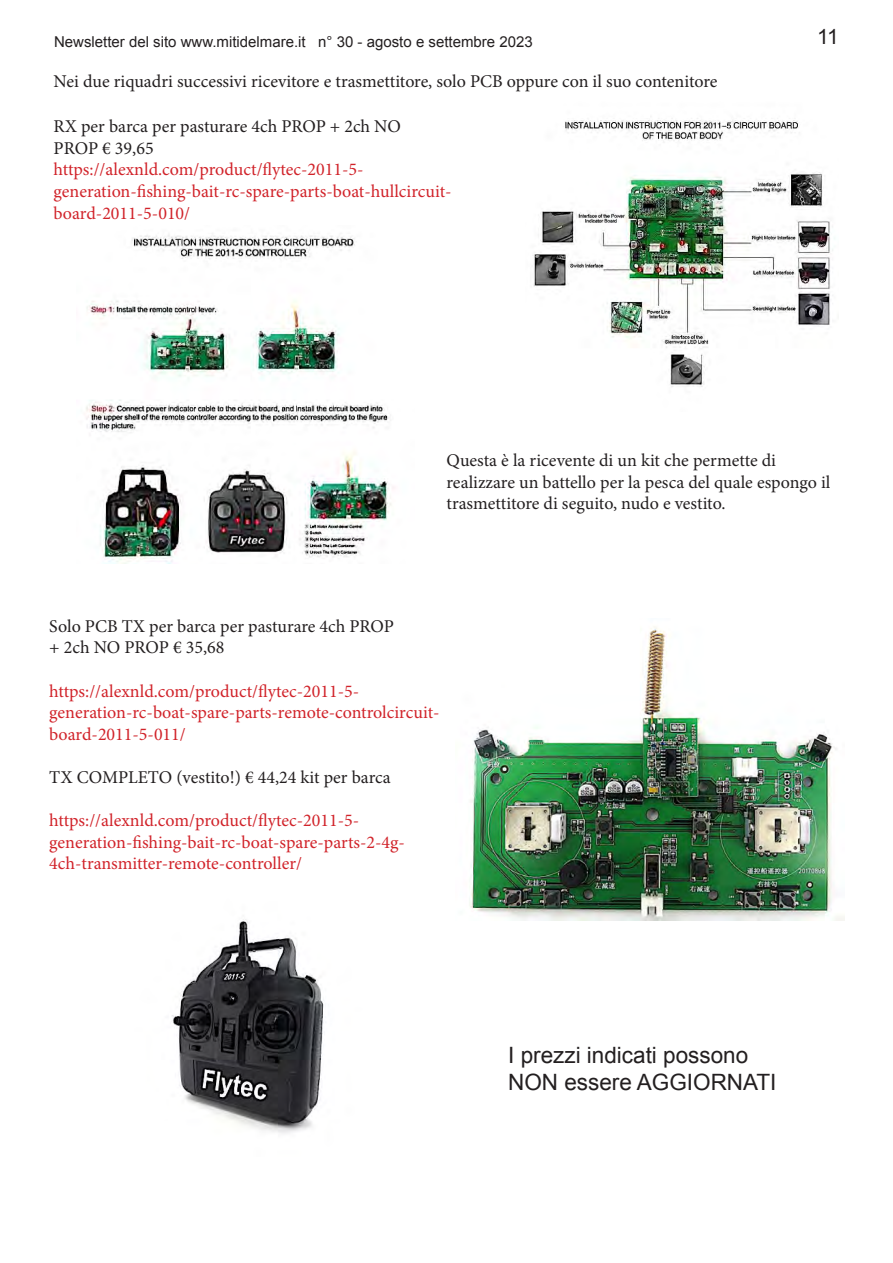
<style>
.page{position:relative;width:893px;height:1263px;background:#fff}
.page>*{position:absolute;margin:0;border:0;box-sizing:border-box;transform-origin:0 0}
.t1{font:22.5px "Arial";color:#231f20}
.t2{font:21px "Arial";color:#231f20}
.t3{font:18px "Minion Pro";color:#d1232a}
.t4{font:18px "Minion Pro";color:#231f20}
.t5{font:15px "Arial";color:#231f20}
</style>
<div class="page">
<img style="left:533px;top:118px;width:302px;height:269px">
<img style="left:86px;top:234px;width:309px;height:329px">
<img style="left:469px;top:626px;width:375px;height:295px">
<img style="left:172px;top:919px;width:152px;height:215px">
<p class="t5" style="left:54px;top:32px;width:480px">Newsletter del sito www.mitidelmare.it n° 30 - agosto e settembre 2023</p>
<p class="t2" style="left:817px;top:23px;width:23px">11</p>
<p class="t4" style="left:54px;top:69px;width:665px">Nei due riquadri successivi ricevitore e trasmettitore, solo PCB oppure con il suo contenitore</p>
<p class="t4" style="left:54px;top:114px;width:349px">RX per barca per pasturare 4ch PROP + 2ch NO</p>
<p class="t4" style="left:54px;top:136px;width:101px">PROP € 39,65</p>
<p class="t3" style="left:54px;top:158px;width:311px">https://alexnld.com/product/flytec-2011-5-</p>
<p class="t3" style="left:54px;top:179px;width:399px">generation-fishing-bait-rc-spare-parts-boat-hullcircuit-</p>
<p class="t3" style="left:54px;top:201px;width:138px">board-2011-5-010/</p>
<p class="t4" style="left:446px;top:448px;width:331px">Questa è la ricevente di un kit che permette di</p>
<p class="t4" style="left:446px;top:470px;width:385px">realizzare un battello per la pesca del quale espongo il</p>
<p class="t4" style="left:446px;top:491px;width:280px">trasmettitore di seguito, nudo e vestito.</p>
<p class="t4" style="left:49px;top:614px;width:346px">Solo PCB TX per barca per pasturare 4ch PROP</p>
<p class="t4" style="left:49px;top:636px;width:177px">+ 2ch NO PROP € 35,68</p>
<p class="t3" style="left:49px;top:679px;width:311px">https://alexnld.com/product/flytec-2011-5-</p>
<p class="t3" style="left:49px;top:700px;width:392px">generation-rc-boat-spare-parts-remote-controlcircuit-</p>
<p class="t3" style="left:49px;top:722px;width:138px">board-2011-5-011/</p>
<p class="t4" style="left:49px;top:765px;width:343px">TX COMPLETO (vestito!) € 44,24 kit per barca</p>
<p class="t3" style="left:49px;top:808px;width:311px">https://alexnld.com/product/flytec-2011-5-</p>
<p class="t3" style="left:49px;top:830px;width:357px">generation-fishing-bait-rc-boat-spare-parts-2-4g-</p>
<p class="t3" style="left:49px;top:852px;width:254px">4ch-transmitter-remote-controller/</p>
<p class="t1" style="left:508px;top:1040px;width:242px">I prezzi indicati possono</p>
<p class="t1" style="left:508px;top:1067px;width:270px">NON essere AGGIORNATI</p>
</div>
